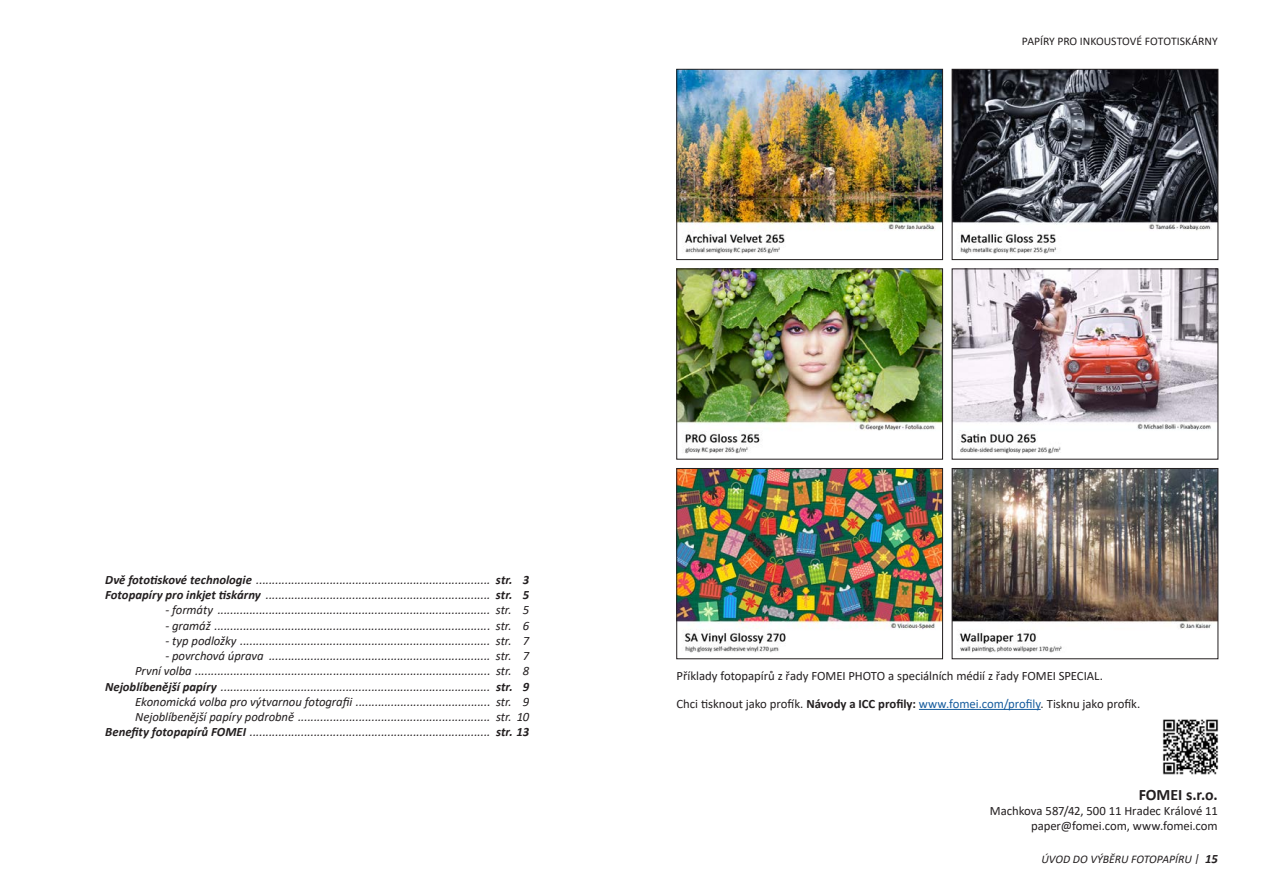
<style>
.page{position:relative;width:1263px;height:893px;background:#fff}
.page>*{position:absolute;margin:0;border:0;box-sizing:border-box;transform-origin:0 0}
.t1{font:700 15.9px "Calibri";letter-spacing:-.005em;color:#231f20}
.t2{font:italic 12.75px/15.3px "Calibri";letter-spacing:-.005em;color:#231f20}
.t3{font:12.75px/15.3px "Calibri";letter-spacing:-.005em;color:#231f20;text-align:right}
.t4{font:11.7px "Calibri";letter-spacing:-.005em;color:#231f20}
.t5{font:italic 11.7px "Calibri";letter-spacing:-.01em;color:#231f20}
.s1{font-weight:700}
.s2{color:#175d9e}
.s3{font-weight:700;font-size:12.75px}
</style>
<div class="page">
<img style="left:954px;top:71px;width:262px;height:183px">
<div style="left:952px;top:69px;width:266px;height:191px;border:1px solid #231f20"></div>
<img style="left:954px;top:271px;width:262px;height:183px">
<img style="left:954px;top:470px;width:262px;height:183px">
<div style="left:952px;top:468px;width:266px;height:191px;border:1px solid #231f20"></div>
<img style="left:679px;top:71px;width:262px;height:183px">
<div style="left:677px;top:69px;width:266px;height:191px;border:1px solid #231f20"></div>
<img style="left:679px;top:271px;width:262px;height:183px">
<div style="left:677px;top:269px;width:266px;height:190px;border:1px solid #231f20"></div>
<img style="left:679px;top:470px;width:262px;height:183px">
<div style="left:677px;top:468px;width:266px;height:191px;border:1px solid #231f20"></div>
<hr style="left:919px;top:709px;width:122px;height:1px;background:#175d9e">
<img style="left:1162px;top:719px;width:57px;height:56px">
<p class="t4" style="left:1022px;top:33px;width:197px">PAPÍRY PRO INKOUSTOVÉ FOTOTISKÁRNY</p>
<p class="t2" style="left:105px;top:571px;width:425px"><span class="s1">Dvě fototiskové technologie</span> ......................................................................... <span class="s1">str. 3<br>Fotopapíry pro inkjet tiskárny</span> ...................................................................... <span class="s1">str. 5</span></p>
<p class="t2" style="left:165px;top:602px;width:365px">- formáty ..................................................................................... str. 5</p>
<p class="t2" style="left:165px;top:617px;width:365px">- gramáž ...................................................................................... str. 6</p>
<p class="t2" style="left:165px;top:632px;width:365px">- typ podložky .............................................................................. str. 7</p>
<p class="t2" style="left:105px;top:648px;width:425px;text-align:right">- povrchová úprava ..................................................................... str. 7<br>První volba ............................................................................................ str. 8<br><span class="s1">Nejoblíbenější papíry</span> .................................................................................... <span class="s1">str. 9<br></span>Ekonomická volba pro výtvarnou fotografii .......................................... str. 9<br>Nejoblíbenější papíry podrobně ............................................................ str. 10<br><span class="s1">Benefity fotopapírů FOMEI</span> ........................................................................... <span class="s1">str. 13</span></p>
<p class="t3" style="left:677px;top:661px;width:465px;line-height:27.9px;text-align:left">Příklady fotopapírů z řady FOMEI PHOTO a speciálních médií z řady FOMEI SPECIAL.<br>Chci tisknout jako profík. <span class="s1">Návody a ICC profily:</span> <span class="s2">www.fomei.com/profily</span>. Tisknu jako profík.</p>
<p class="t1" style="left:1139px;top:783px;width:81px">FOMEI s.r.o.</p>
<p class="t3" style="left:990px;top:803px;width:229px">Machkova 587/42, 500 11 Hradec Králové 11 paper@fomei.com, www.fomei.com</p>
<p class="t5" style="left:1041px;top:851px;width:178px">ÚVOD DO VÝBĚRU FOTOPAPÍRU | <span class="s3">15</span></p>
</div>
